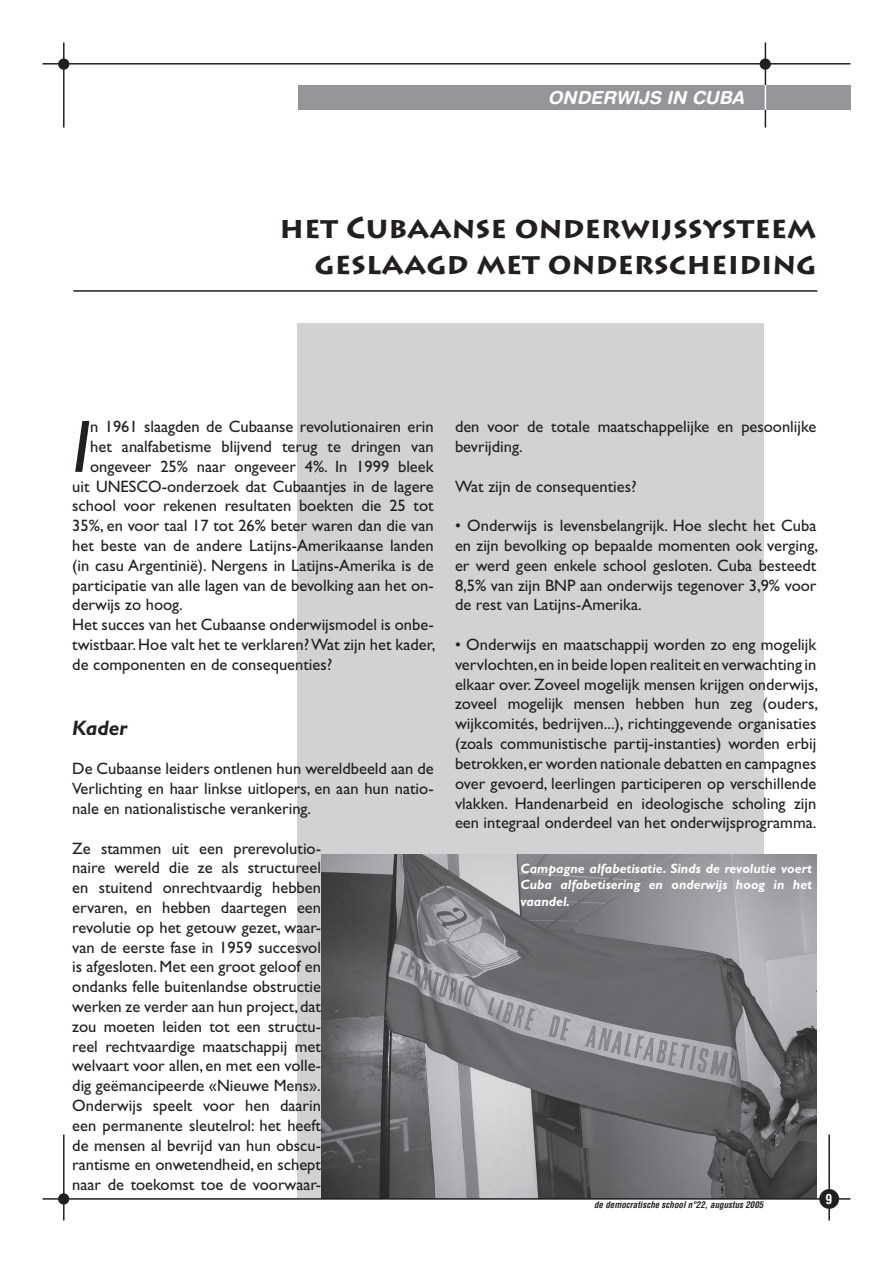
<style>
.page{position:relative;width:893px;height:1263px;background:#fff}
.page>*{position:absolute;margin:0;border:0;box-sizing:border-box;transform-origin:0 0}
.t1{font:italic 74.55px "Gill Sans Std";color:#231f20}
.t2{font:700 30px/36px "Lithos Pro";color:#231f20;text-align:right}
.t3{font:italic 700 21px "Gill Sans Std";color:#231f20}
.t4{font:italic 700 18px "Helvetica Rounded LT Std";color:#fff}
.t5{font:16.5px/19.8px "Gill Sans Std";color:#231f20;text-align:justify}
.t6{font:italic 700 13.5px/16.2px "Gill Sans Std";color:#fff;text-align:justify}
.t7{font:700 condensed 13.5px "Helvetica LT Std";color:#fff}
.t8{font:italic 700 condensed 9px "Helvetica LT Std";color:#231f20}
</style>
<div class="page">
<div style="left:297px;top:323px;width:467px;height:875px;background:#d1d2d4"></div>
<div style="left:298px;top:85px;width:552px;height:25px;background:#939598"></div>
<hr style="left:43px;top:63px;width:807px;height:2px;background:#231f20">
<hr style="left:63px;top:43px;width:2px;height:85px;background:#231f20">
<hr style="left:765px;top:43px;width:1px;height:42px;background:#231f20">
<hr style="left:63px;top:1134px;width:2px;height:86px;background:#231f20">
<hr style="left:828px;top:1134px;width:2px;height:86px;background:#231f20">
<div style="left:58px;top:1193px;width:11px;height:11px;background:#231f20;border-radius:50%"></div>
<div style="left:819px;top:1189px;width:20px;height:20px;background:#231f20;border-radius:50%"></div>
<div style="left:58px;top:58px;width:11px;height:12px;background:#231f20;border-radius:50%"></div>
<div style="left:760px;top:58px;width:11px;height:12px;background:#231f20;border-radius:50%"></div>
<svg style="left:765px;top:85px;width:1px;height:43px"></svg>
<img style="left:321px;top:854px;width:495px;height:344px">
<hr style="left:43px;top:1198px;width:807px;height:2px;background:#231f20">
<hr style="left:73px;top:290px;width:744px;height:2px;background:#231f20">
<p class="t4" style="left:548px;top:87px;width:197px">ONDERWIJS IN CUBA</p>
<h2 class="t2" style="left:279px;top:210px;width:538px">HET CUBAANSE ONDERWIJSSYSTEEM<br>GESLAAGD MET ONDERSCHEIDING</h2>
<h1 class="t1" style="left:72px;top:404px;width:19px">I</h1>
<p class="t5" style="left:90px;top:417px;width:345px">n 1961 slaagden de Cubaanse revolutionairen erin</p>
<p class="t5" style="left:90px;top:437px;width:345px">het analfabetisme blijvend terug te dringen van</p>
<p class="t5" style="left:90px;top:456px;width:345px">ongeveer 25% naar ongeveer 4%. In 1999 bleek</p>
<p class="t5" style="left:72px;top:476px;width:363px">uit UNESCO-onderzoek dat Cubaantjes in de lagere</p>
<p class="t5" style="left:72px;top:496px;width:363px">school voor rekenen resultaten boekten die 25 tot</p>
<p class="t5" style="left:72px;top:516px;width:363px">35%, en voor taal 17 tot 26% beter waren dan die van</p>
<p class="t5" style="left:72px;top:536px;width:363px">het beste van de andere Latijns-Amerikaanse landen</p>
<p class="t5" style="left:72px;top:555px;width:363px">(in casu Argentinië). Nergens in Latijns-Amerika is de</p>
<p class="t5" style="left:72px;top:575px;width:363px">participatie van alle lagen van de bevolking aan het on-</p>
<p class="t5" style="left:72px;top:595px;width:112px">derwijs zo hoog.</p>
<p class="t5" style="left:72px;top:615px;width:363px">Het succes van het Cubaanse onderwijsmodel is onbe-</p>
<p class="t5" style="left:72px;top:635px;width:365px">twistbaar. Hoe valt het te verklaren? Wat zijn het kader,</p>
<p class="t5" style="left:72px;top:654px;width:261px">de componenten en de consequenties?</p>
<p class="t3" style="left:72px;top:715px;width:56px">Kader</p>
<p class="t5" style="left:72px;top:759px;width:363px">De Cubaanse leiders ontlenen hun wereldbeeld aan de Verlichting en haar linkse uitlopers, en aan hun natio&shy;nale en nationalistische verankering.</p>
<p class="t5" style="left:72px;top:838px;width:250px">Ze stammen uit een prerevolutio&shy;naire wereld die ze als structureel en stuitend onrechtvaardig hebben ervaren, en hebben daartegen een revolutie op het getouw gezet, waar&shy;van de eerste fase in 1959 succesvol is afgesloten. Met een groot geloof en ondanks felle buitenlandse obstructie werken ze verder aan hun project, dat zou moeten leiden tot een structu&shy;reel rechtvaardige maatschappij met welvaart voor allen, en met een volle&shy;dig geëmancipeerde «Nieuwe Mens».<br>Onderwijs speelt voor hen daarin een permanente sleutelrol: het heeft de mensen al bevrijd van hun obscu&shy;rantisme en onwetendheid, en schept naar de toekomst toe de voorwaar-</p>
<p class="t5" style="left:455px;top:417px;width:363px">den voor de totale maatschappelijke en pesoonlijke bevrijding.</p>
<p class="t5" style="left:455px;top:476px;width:183px">Wat zijn de consequenties?</p>
<p class="t5" style="left:455px;top:516px;width:365px">• Onderwijs is levensbelangrijk. Hoe slecht het Cuba en zijn bevolking op bepaalde momenten ook verging, er werd geen enkele school gesloten. Cuba besteedt 8,5% van zijn BNP aan onderwijs tegenover 3,9% voor de rest van Latijns-Amerika.</p>
<p class="t5" style="left:455px;top:635px;width:365px">• Onderwijs en maatschappij worden zo eng mogelijk vervlochten,en in beide lopen realiteit en verwachting in elkaar over. Zoveel mogelijk mensen krijgen onderwijs, zoveel mogelijk mensen hebben hun zeg (ouders, wijkcomités, bedrijven...), richtinggevende organisaties (zoals communistische partij-instanties) worden erbij betrokken, er worden nationale debatten en campagnes over gevoerd, leerlingen participeren op verschillende vlakken. Handenarbeid en ideologische scholing zijn een integraal onderdeel van het onderwijsprogramma.</p>
<p class="t6" style="left:521px;top:860px;width:293px">Campagne alfabetisatie. Sinds de revolutie voert Cuba alfabetisering en onderwijs hoog in het vaandel.</p>
<p class="t8" style="left:594px;top:1199px;width:171px">de democratische school n°22, augustus 2005</p>
<p class="t7" style="left:825px;top:1190px;width:8px">9</p>
</div>
